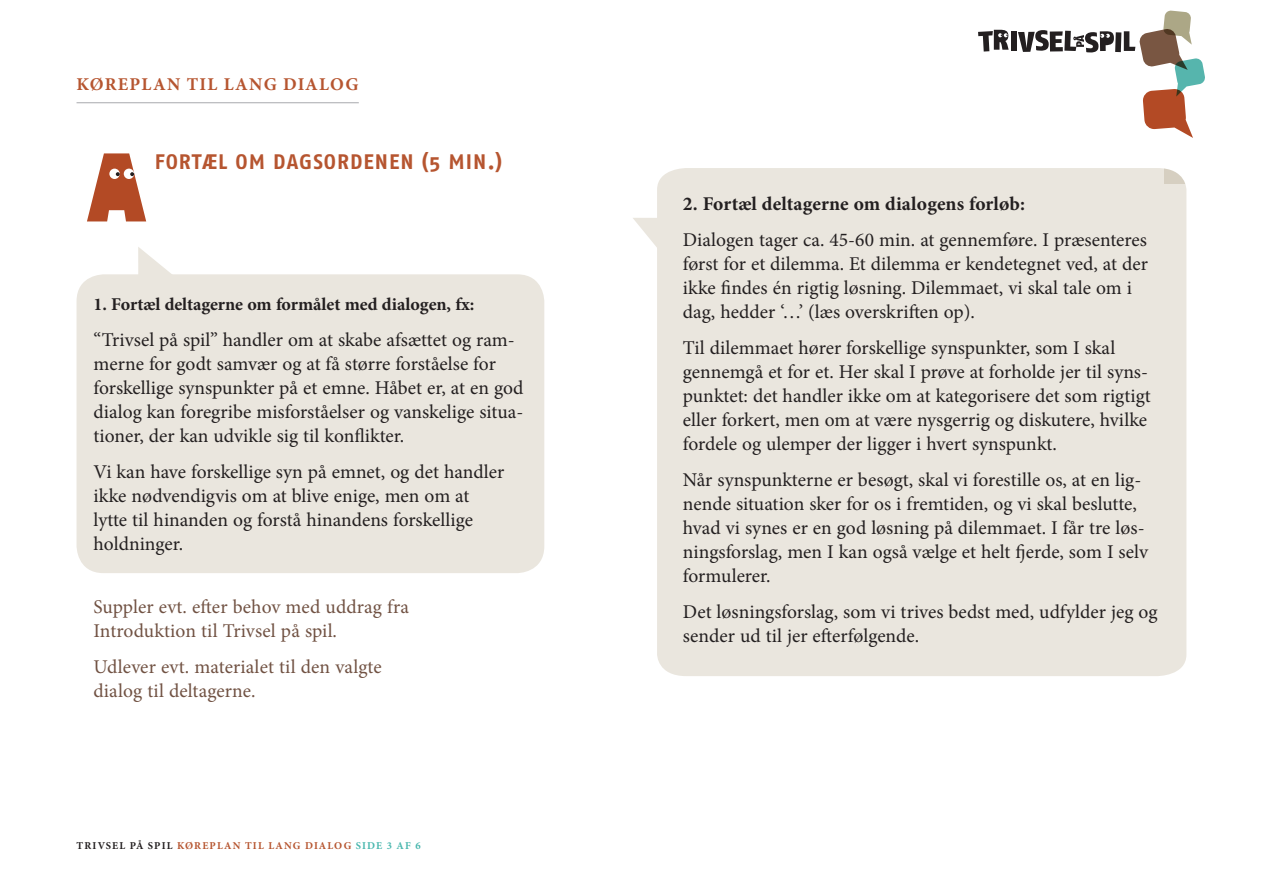
<style>
.page{position:relative;width:1263px;height:893px;background:#fff}
.page>*{position:absolute;margin:0;border:0;box-sizing:border-box;transform-origin:0 0}
.t1{font:700 21px "Fago No";letter-spacing:.045em;color:#b65530}
.t2{font:19.5px/24px "Minion Pro";color:#231f20}
.t3{font:19.5px/24px "Minion Pro";letter-spacing:.005em;color:#715243}
.t4{font:700 19.5px "Minion Pro";letter-spacing:.005em;color:#231f20}
.t5{font:700 18px "Minion Pro";letter-spacing:-.005em;color:#231f20}
.t6{font:700 18px "Minion Pro";letter-spacing:.07em;color:#b65530}
.t7{font:700 10.5px "Minion Pro";letter-spacing:.11em;color:#b65530}
.t8{font:700 10.5px "Minion Pro";color:#231f20}
.s1{color:#231f20}
.s2{color:#4ab7ae}
</style>
<div class="page">
<hr style="left:77px;top:102px;width:282px;height:1px;background:#a8a9ad">
<div style="left:77px;top:274px;width:467px;height:299px;background:#eae6de;border-radius:27px"></div>
<svg style="left:138px;top:247px;width:39px;height:28px"></svg>
<div style="left:657px;top:168px;width:529px;height:508px;background:#eae6de"></div>
<svg style="left:633px;top:218px;width:32px;height:39px"></svg>
<svg style="left:87px;top:153px;width:59px;height:68px"></svg>
<div style="left:1011px;top:31px;width:5px;height:20px;background:#231f20"></div>
<svg style="left:978px;top:30px;width:31px;height:22px"></svg>
<svg style="left:1018px;top:11px;width:187px;height:173px"></svg>
<p class="t6" style="left:77px;top:71px;width:14px">KØRE</p>
<p class="t6" style="left:130px;top:71px;width:26px">PLAN</p>
<p class="t6" style="left:187px;top:71px;width:52px">TIL LANG</p>
<p class="t6" style="left:283px;top:71px;width:37px">DIALOG</p>
<p class="t1" style="left:155px;top:149px;width:132px">FORTÆL OM DAGS</p>
<p class="t1" style="left:324px;top:149px;width:27px">ORDENEN</p>
<p class="t1" style="left:422px;top:149px;width:82px">(5 min.)</p>
<p class="t5" style="left:94px;top:291px;width:382px">1. Fortæl deltagerne om formålet med dialogen, fx:</p>
<p class="t2" style="left:94px;top:328px;width:431px">“Trivsel på spil” handler om at skabe afsættet og ram&shy;merne for godt samvær og at få større forståelse for forskellige synspunkter på et emne. Håbet er, at en god dialog kan foregribe misforståelser og vanskelige situa&shy;tioner, der kan udvikle sig til konflikter.</p>
<p class="t2" style="left:94px;top:460px;width:412px">Vi kan have forskellige syn på emnet, og det handler ikke nødvendigvis om at blive enige, men om at lytte til hinanden og forstå hinandens forskellige holdninger.</p>
<p class="t3" style="left:94px;top:595px;width:317px">Suppler evt. efter behov med uddrag fra<br>Introduktion til Trivsel på spil.</p>
<p class="t3" style="left:94px;top:655px;width:290px">Udlever evt. materialet til den valgte dialog til deltagerne.</p>
<p class="t8" style="left:77px;top:838px;width:37px">TRIVSEL</p>
<p class="t7" style="left:130px;top:838px;width:292px"><span class="s1">PÅ SPIL</span> køreplan til lang dialog <span class="s2">Side 3 af 6</span></p>
<p class="t4" style="left:683px;top:190px;width:344px">2. Fortæl deltagerne om dialogens forløb:</p>
<p class="t2" style="left:683px;top:227px;width:467px">Dialogen tager ca. 45-60 min. at gennemføre. I præsenteres først for et dilemma. Et dilemma er kendetegnet ved, at der ikke findes én rigtig løsning. Dilemmaet, vi skal tale om i dag, hedder ‘…’ (læs overskriften op).</p>
<p class="t2" style="left:683px;top:335px;width:469px">Til dilemmaet hører forskellige synspunkter, som I skal gennemgå et for et. Her skal I prøve at forholde jer til syns&shy;punktet: det handler ikke om at kategorisere det som rigtigt eller forkert, men om at være nysgerrig og diskutere, hvilke fordele og ulemper der ligger i hvert synspunkt.</p>
<p class="t2" style="left:683px;top:467px;width:467px">Når synspunkterne er besøgt, skal vi forestille os, at en lig&shy;nende situation sker for os i fremtiden, og vi skal beslutte, hvad vi synes er en god løsning på dilemmaet. I får tre løs&shy;ningsforslag, men I kan også vælge et helt fjerde, som I selv formulerer.</p>
<p class="t2" style="left:683px;top:599px;width:476px">Det løsningsforslag, som vi trives bedst med, udfylder jeg og sender ud til jer efterfølgende.</p>
</div>
